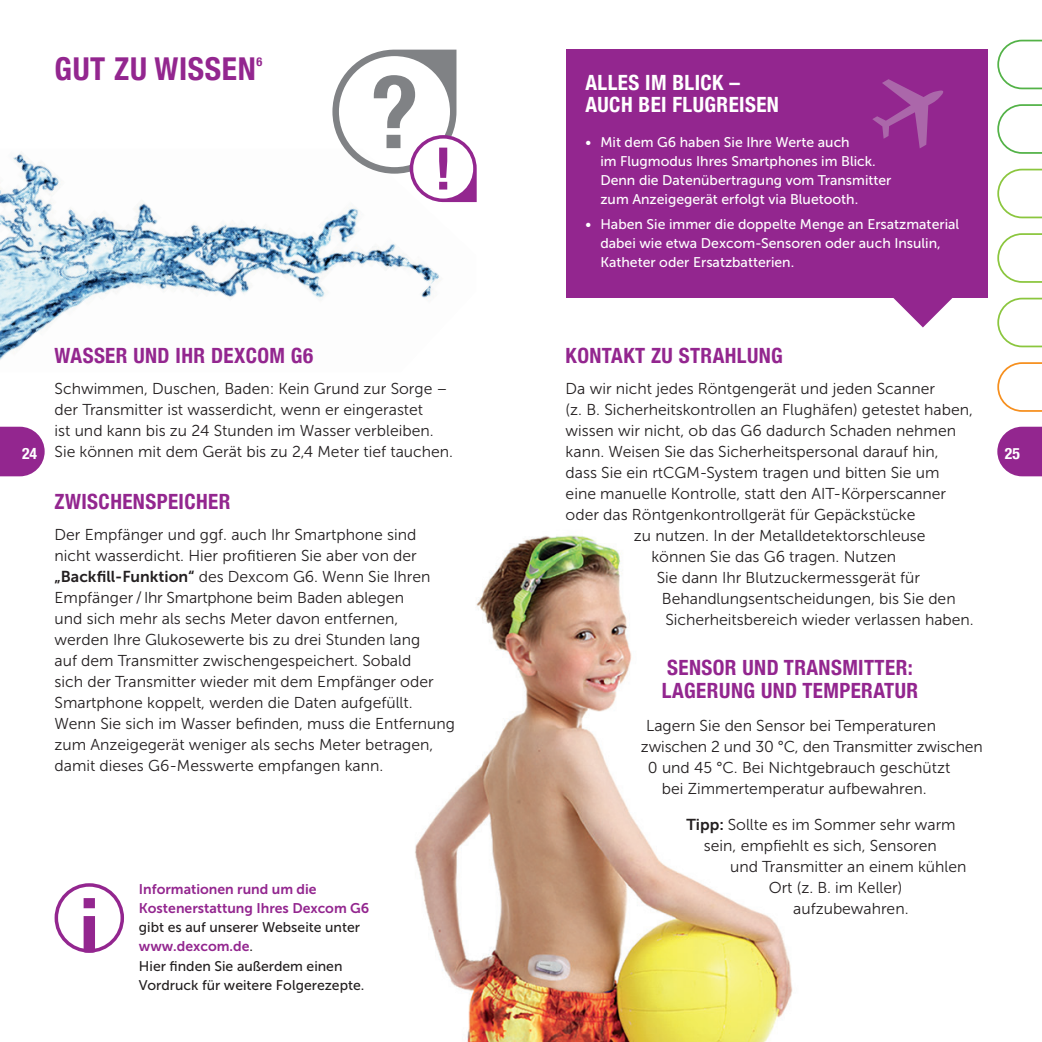
<style>
.page{position:relative;width:1042px;height:1042px;background:#fff}
.page>*{position:absolute;margin:0;border:0;box-sizing:border-box;transform-origin:0 0}
.t1{font:700 condensed 31.5px "Helvetica Neue";letter-spacing:.02em;color:#93268f}
.t2{font:700 condensed 21px/22.8px "Helvetica Neue";letter-spacing:.02em;color:#93268f}
.t3{font:700 condensed 21px/22.8px "Helvetica Neue";letter-spacing:.02em;color:#fff}
.t4{font:15.75px/21px "Museo Sans 300";color:#231f20}
.t5{font:700 condensed 15.75px "Helvetica Neue";color:#fff}
.t6{font:14px/19.2px "Museo Sans 500";color:#fff}
.t7{font:14px/19.2px "Museo Sans 500";color:#231f20}
.t8{font:14px/19.2px "Museo Sans 700";color:#93268f}
.t9{font:700 condensed 12.25px "Helvetica Neue";color:#93268f}
.s1{font-family:"Museo Sans 700"}
.s2{font-family:"Museo Sans 500";color:#231f20}
</style>
<div class="page">
<img style="left:0;top:151px;width:476px;height:209px">
<img style="left:415px;top:535px;width:378px;height:507px">
<svg style="left:332px;top:50px;width:145px;height:152px"></svg>
<svg style="left:893px;top:298px;width:60px;height:29px"></svg>
<div style="left:566px;top:50px;width:421px;height:248px;background:#93268f"></div>
<svg style="left:872px;top:79px;width:71px;height:69px"></svg>
<svg style="left:84px;top:898px;width:11px;height:49px"></svg>
<div style="left:55px;top:883px;width:69px;height:69px;border:4px solid #93268f;border-radius:50%"></div>
<svg style="left:997px;top:427px;width:45px;height:49px;background:#a0409c"></svg>
<svg style="left:0;top:427px;width:45px;height:49px;background:#a0409c"></svg>
<svg style="left:997px;top:233px;width:45px;height:50px"></svg>
<svg style="left:997px;top:297px;width:45px;height:51px"></svg>
<svg style="left:997px;top:362px;width:45px;height:50px"></svg>
<svg style="left:997px;top:39px;width:45px;height:51px"></svg>
<svg style="left:997px;top:104px;width:45px;height:50px"></svg>
<svg style="left:997px;top:168px;width:45px;height:51px"></svg>
<h1 class="t1" style="left:55px;top:43px;width:203px">GUT ZU WISSEN</h1>
<p class="t9" style="left:256px;top:51px;width:7px">6</p>
<h2 class="t3" style="left:585px;top:69px;width:195px">ALLES IM BLICK –<br>AUCH BEI FLUGREISEN</h2>
<p class="t6" style="left:600px;top:132px;width:293px;text-indent:-15px">• Mit dem G6 haben Sie Ihre Werte auch<br>im Flugmodus Ihres Smartphones im Blick.<br>Denn die Datenübertragung vom Transmitter zum Anzeigegerät erfolgt via Bluetooth.</p>
<p class="t6" style="left:600px;top:214px;width:360px;text-indent:-15px">• Haben Sie immer die doppelte Menge an Ersatzmaterial dabei wie etwa Dexcom-Sensoren oder auch Insulin,<br>Katheter oder Ersatzbatterien.</p>
<h2 class="t2" style="left:55px;top:342px;width:260px">WASSER UND IHR DEXCOM G6</h2>
<p class="t4" style="left:55px;top:378px;width:400px">Schwimmen, Duschen, Baden: Kein Grund zur Sorge – der Transmitter ist wasserdicht, wenn er eingerastet<br>ist und kann bis zu 24 Stunden im Wasser verbleiben.<br>Sie können mit dem Gerät bis zu 2,4 Meter tief tauchen.</p>
<h2 class="t2" style="left:566px;top:342px;width:219px">KONTAKT ZU STRAHLUNG</h2>
<p class="t4" style="left:566px;top:378px;width:371px">Da wir nicht jedes Röntgengerät und jeden Scanner</p>
<p class="t4" style="left:566px;top:399px;width:409px">(z. B. Sicherheitskontrollen an Flughäfen) getestet haben,</p>
<p class="t4" style="left:566px;top:420px;width:392px">wissen wir nicht, ob das G6 dadurch Schaden nehmen</p>
<p class="t4" style="left:566px;top:441px;width:374px">kann. Weisen Sie das Sicherheitspersonal darauf hin,</p>
<p class="t4" style="left:566px;top:462px;width:375px">dass Sie ein rtCGM-System tragen und bitten Sie um</p>
<p class="t4" style="left:566px;top:483px;width:382px">eine manuelle Kontrolle, statt den AIT-Körperscanner</p>
<p class="t4" style="left:566px;top:504px;width:351px">oder das Röntgenkontrollgerät für Gepäckstücke</p>
<p class="t4" style="left:634px;top:525px;width:293px">zu nutzen. In der Metalldetektorschleuse</p>
<p class="t4" style="left:651px;top:546px;width:246px">können Sie das G6 tragen. Nutzen</p>
<p class="t4" style="left:656px;top:567px;width:265px">Sie dann Ihr Blutzuckermessgerät für</p>
<p class="t4" style="left:662px;top:588px;width:295px">Behandlungsentscheidungen, bis Sie den</p>
<p class="t4" style="left:665px;top:609px;width:310px">Sicherheitsbereich wieder verlassen haben.</p>
<h2 class="t2" style="left:662px;top:655px;width:258px">SENSOR UND TRANSMITTER:<br>LAGERUNG UND TEMPERATUR</h2>
<p class="t4" style="left:646px;top:715px;width:291px">Lagern Sie den Sensor bei Temperaturen</p>
<p class="t4" style="left:641px;top:736px;width:343px">zwischen 2 und 30 °C, den Transmitter zwischen</p>
<p class="t4" style="left:648px;top:757px;width:304px">0 und 45 °C. Bei Nichtgebrauch geschützt</p>
<p class="t4" style="left:662px;top:778px;width:266px">bei Zimmertemperatur aufbewahren.</p>
<p class="t4" style="left:686px;top:814px;width:271px;text-align:center"><span class="s1">Tipp:</span> Sollte es im Sommer sehr warm sein, empfiehlt es sich, Sensoren</p>
<p class="t4" style="left:730px;top:856px;width:238px">und Trans mitter an einem kühlen</p>
<p class="t4" style="left:769px;top:877px;width:135px">Ort (z. B. im Keller)</p>
<p class="t4" style="left:793px;top:898px;width:117px">auf zu be wahren.</p>
<p class="t5" style="left:22px;top:440px;width:17px">24</p>
<p class="t5" style="left:1005px;top:440px;width:17px">25</p>
<h2 class="t2" style="left:55px;top:489px;width:177px">ZWISCHENSPEICHER</h2>
<p class="t4" style="left:55px;top:524px;width:402px">Der Empfänger und ggf. auch Ihr Smartphone sind nicht wasserdicht. Hier profitieren Sie aber von der <span class="s1">„Backfill-Funktion“</span> des Dexcom G6. Wenn Sie Ihren Empfänger / Ihr Smartphone beim Baden ablegen<br>und sich mehr als sechs Meter davon entfernen, werden Ihre Glukosewerte bis zu drei Stunden lang<br>auf dem Transmitter zwischen gespeichert. Sobald<br>sich der Transmitter wieder mit dem Empfänger oder Smartphone koppelt, werden die Daten aufgefüllt.<br>Wenn Sie sich im Wasser befinden, muss die Entfernung zum Anzeigegerät weniger als sechs Meter betragen, damit dieses G6-Messwerte empfangen kann.</p>
<p class="t8" style="left:139px;top:879px;width:232px">Informationen rund um die<br>Kosten erstattung Ihres Dexcom G6</p>
<p class="t7" style="left:139px;top:918px;width:223px">gibt es auf unserer Webseite unter</p>
<p class="t8" style="left:139px;top:937px;width:116px">www.dexcom.de<span class="s2">.</span></p>
<p class="t7" style="left:139px;top:956px;width:227px">Hier finden Sie außerdem einen<br>Vordruck für weitere Folgerezepte.</p>
</div>
